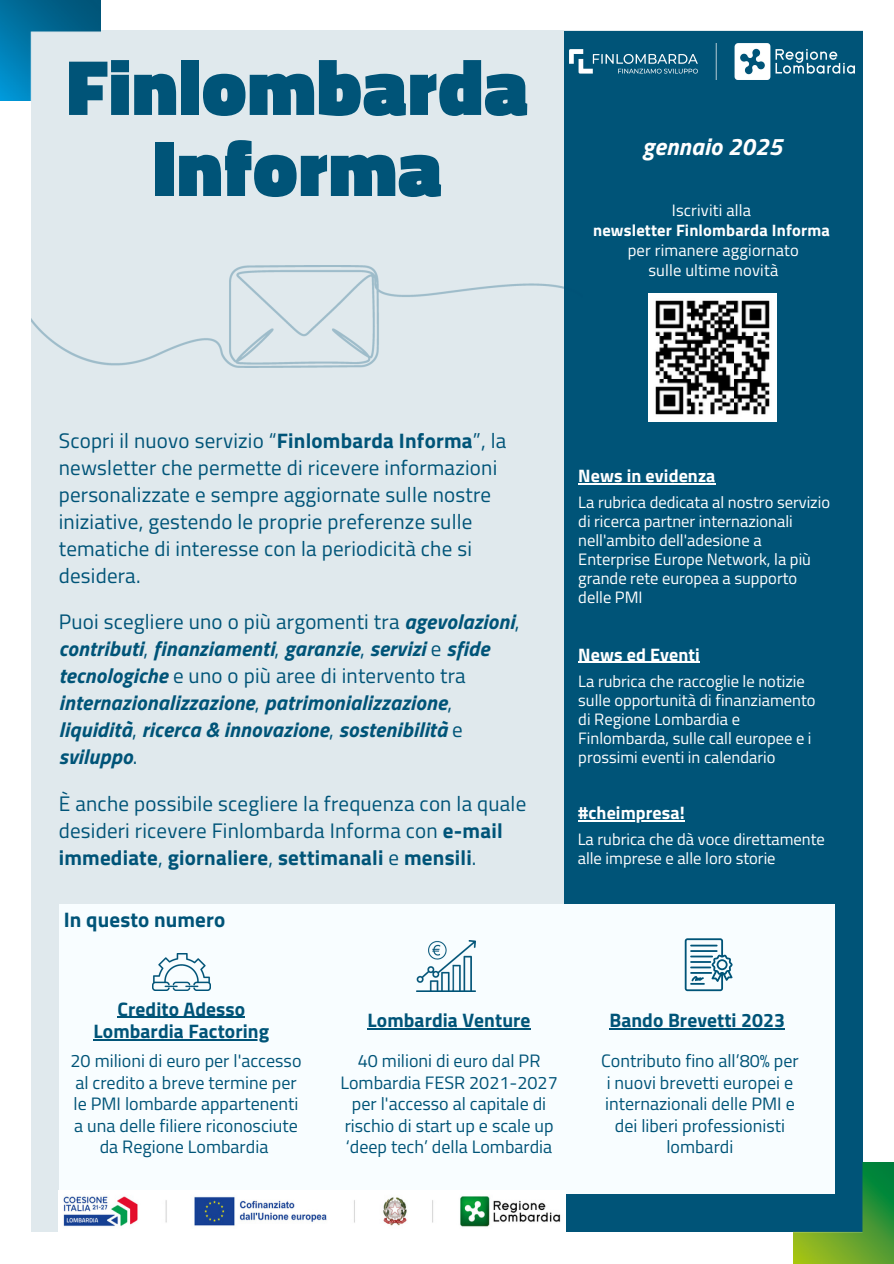
<style>
.page{position:relative;width:894px;height:1264px;background:#fff}
.page>*{position:absolute;margin:0;border:0;box-sizing:border-box;transform-origin:0 0}
.t1{font:900 79.5px/81px "Titillium Web";letter-spacing:.01em;color:#005478;text-align:center}
.t2{font:italic 700 24px "Titillium Web";letter-spacing:.01em;color:#fff}
.t3{font:21px/27px "Titillium Web";letter-spacing:.01em;color:#005478}
.t4{font:italic 700 21px/27px "Titillium Web";letter-spacing:.01em;color:#005478}
.t5{font:700 21px "Titillium Web";letter-spacing:.005em;color:#005478}
.t6{font:700 19.5px "Titillium Web";letter-spacing:.005em;color:#005478}
.t7{font:18px/21.3px "Titillium Web";color:#005478;text-align:center}
.t8{font:700 18px "Titillium Web";letter-spacing:.005em;color:#fff}
.t9{font:16.5px/19.2px "Titillium Web";color:#fff}
.t10{font:700 16.5px "Titillium Web";letter-spacing:.01em;color:#fff}
.s1{font-weight:700}
.s2{font-weight:400;font-style:normal}
</style>
<div class="page">
<div style="left:31px;top:31px;width:831px;height:1200px;background:#e0e9ed"></div>
<div style="left:563px;top:31px;width:299px;height:1200px;background:#005478"></div>
<img style="left:0;top:0;width:100px;height:100px">
<div style="left:59px;top:904px;width:775px;height:289px;background:#f8fdff"></div>
<img style="left:152px;top:953px;width:59px;height:37px">
<img style="left:416px;top:940px;width:59px;height:51px">
<img style="left:793px;top:1162px;width:100px;height:100px">
<img style="left:569px;top:44px;width:285px;height:36px">
<img style="left:31px;top:265px;width:533px;height:103px">
<img style="left:648px;top:293px;width:128px;height:129px">
<svg style="left:684px;top:938px;width:48px;height:53px"></svg>
<hr style="left:117px;top:1016px;width:128px;height:1px;background:#005478">
<hr style="left:94px;top:1039px;width:175px;height:1px;background:#005478">
<hr style="left:367px;top:1028px;width:163px;height:1px;background:#005478">
<hr style="left:578px;top:662px;width:121px;height:1px;background:#fff">
<hr style="left:578px;top:483px;width:137px;height:1px;background:#fff">
<hr style="left:578px;top:820px;width:106px;height:1px;background:#fff">
<hr style="left:609px;top:1028px;width:176px;height:1px;background:#005478">
<img style="left:59px;top:1193px;width:506px;height:38px">
<p class="t1" style="left:67px;top:45px;width:463px">Finlombarda<br>Informa</p>
<p class="t2" style="left:642px;top:128px;width:141px">gennaio 2025</p>
<h4 class="t9" style="left:671px;top:200px;width:81px">Iscriviti alla</h4>
<h4 class="t10" style="left:593px;top:217px;width:238px">newsletter Finlombarda Informa</h4>
<h4 class="t9" style="left:627px;top:240px;width:173px">per rimanere aggiornato</h4>
<h3 class="t9" style="left:648px;top:261px;width:131px">sulle ultime novità</h3>
<p class="t3" style="left:59px;top:427px;width:449px">Scopri il nuovo servizio “<span class="s1">Finlombarda Informa</span>”, la newsletter che permette di ricevere informazioni personalizzate e sempre aggiornate sulle nostre iniziative, gestendo le proprie preferenze sulle tematiche di interesse con la periodicità che si desidera.</p>
<p class="t4" style="left:59px;top:608px;width:462px"><span class="s2">Puoi scegliere uno o più argomenti tra</span> agevolazioni<span class="s2">, </span>contributi<span class="s2">,</span> finanziamenti<span class="s2">,</span> garanzie<span class="s2">,</span> servizi <span class="s2">e</span> sfide tecnologiche <span class="s2">e uno o più aree di intervento tra </span>internazionalizzazione<span class="s2">,</span> patrimonializzazione<span class="s2">, </span>liquidità<span class="s2">,</span> ricerca &amp; innovazione<span class="s2">,</span> sostenibilità <span class="s2">e </span>sviluppo<span class="s2">.</span></p>
<h2 class="t3" style="left:59px;top:789px;width:469px">È anche possibile scegliere la frequenza con la quale desideri ricevere Finlombarda Informa con <span class="s1">e-mail immediate</span>, <span class="s1">giornaliere</span>, <span class="s1">settimanali</span> e <span class="s1">mensili</span>.</h2>
<p class="t5" style="left:64px;top:903px;width:163px">In questo numero</p>
<p class="t8" style="left:578px;top:462px;width:139px">News in evidenza</p>
<p class="t9" style="left:578px;top:492px;width:253px">La rubrica dedicata al nostro servizio di ricerca partner internazionali nell'ambito dell'adesione a<br>Enterprise Europe Network, la più grande rete europea a supporto delle PMI</p>
<p class="t8" style="left:578px;top:640px;width:123px">News ed Eventi</p>
<h5 class="t9" style="left:578px;top:671px;width:239px">La rubrica che raccoglie le notizie sulle opportunità di finanziamento di Regione Lombardia e<br>Finlombarda, sulle call europee e i prossimi eventi in calendario</h5>
<h1 class="t8" style="left:578px;top:798px;width:108px">#cheimpresa!</h1>
<p class="t9" style="left:577px;top:829px;width:248px">La rubrica che dà voce direttamente alle imprese e alle loro storie</p>
<p class="t6" style="left:117px;top:993px;width:129px">Credito Adesso</p>
<p class="t6" style="left:94px;top:1016px;width:177px">Lombardia Factoring</p>
<h5 class="t7" style="left:71px;top:1050px;width:232px">20 milioni di euro per l'accesso al credito a breve termine per le PMI lombarde appartenenti a una delle filiere riconosciute da Regione Lombardia</h5>
<h5 class="t6" style="left:367px;top:1004px;width:164px">Lombardia Venture</h5>
<p class="t7" style="left:340px;top:1050px;width:219px">40 milioni di euro dal PR<br>Lombardia FESR 2021-2027 per l'accesso al capitale di rischio di start up e scale up ‘deep tech’ della Lombardia</p>
<p class="t6" style="left:609px;top:1004px;width:177px">Bando Brevetti 2023</p>
<h3 class="t7" style="left:601px;top:1050px;width:199px">Contributo fino all’80% per i nuovi brevetti europei e internazionali delle PMI e dei liberi professionisti lombardi</h3>
</div>
